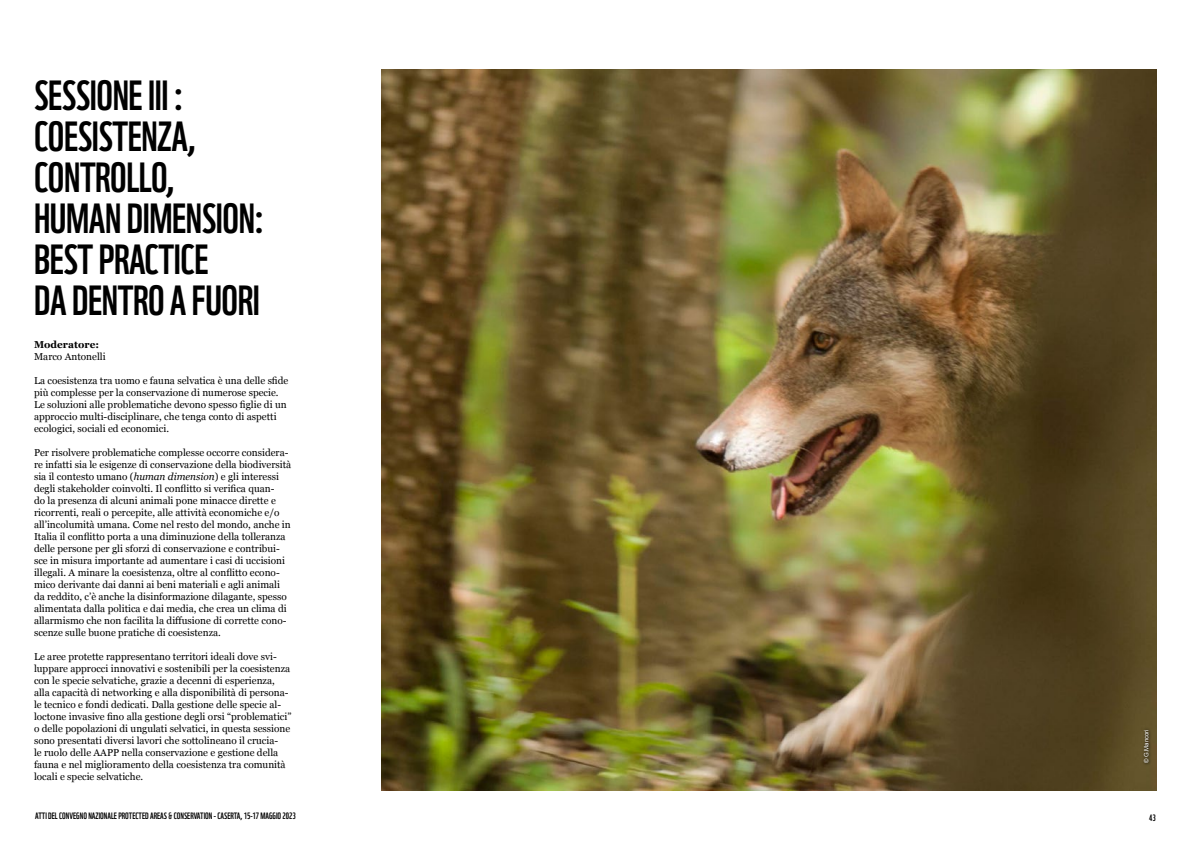
<style>
.page{position:relative;width:1191px;height:842px;background:#fff}
.page>*{position:absolute;margin:0;border:0;box-sizing:border-box;transform-origin:0 0}
.t1{font:41px/41px "WWF";letter-spacing:-.01em;color:#000}
.t2{font:10px/12px "Georgia";color:#000}
.t3{font:700 10px "Georgia";color:#000}
.t4{font:9px "WWF";color:#000}
.t5{font:6px "Arial";color:#fff}
.s1{font-style:italic}
</style>
<div class="page">
<img style="left:382px;top:69px;width:775px;height:722px">
<svg style="left:1141px;top:727px;width:11px;height:39px"></svg>
<h1 class="t1" style="left:34px;top:70px;width:232px">SESSIONE III :<br>COESISTENZA,<br>CONTROLLO,<br>HUMAN DIMENSION:<br>BEST PRACTICE<br>DA DENTRO A FUORI</h1>
<p class="t3" style="left:34px;top:337px;width:67px">Moderatore:</p>
<p class="t2" style="left:34px;top:350px;width:73px">Marco Antonelli</p>
<p class="t2" style="left:34px;top:374px;width:256px">La coesistenza tra uomo e fauna selvatica è una delle sfide più complesse per la conservazione di numerose specie.<br>Le soluzioni alle problematiche devono spesso figlie di un approccio multi-disciplinare, che tenga conto di aspetti ecologici, sociali ed economici.</p>
<p class="t2" style="left:34px;top:446px;width:259px">Per risolvere problematiche complesse occorre considera&shy;re infatti sia le esigenze di conservazione della biodiversità sia il contesto umano (<span class="s1">human dimension</span>) e gli interessi degli stakeholder coinvolti. Il conflitto si verifica quan-<br>do la presenza di alcuni animali pone minacce dirette e ricorrenti, reali o percepite, alle attività economiche e/o all’incolumità umana. Come nel resto del mondo, anche in Italia il conflitto porta a una diminuzione della tolleranza delle persone per gli sforzi di conservazione e contribui&shy;sce in misura importante ad aumentare i casi di uccisioni illegali. A minare la coesistenza, oltre al conflitto econo&shy;mico derivante dai danni ai beni materiali e agli animali da reddito, c’è anche la disinformazione dilagante, spesso alimentata dalla politica e dai media, che crea un clima di allarmismo che non facilita la diffusione di corrette cono&shy;scenze sulle buone pratiche di coesistenza.</p>
<p class="t2" style="left:34px;top:650px;width:259px">Le aree protette rappresentano territori ideali dove svi&shy;luppare approcci innovativi e sostenibili per la coesistenza con le specie selvatiche, grazie a decenni di esperienza, alla capacità di networking e alla disponibilità di persona&shy;le tecnico e fondi dedicati. Dalla gestione delle specie al&shy;loctone invasive fino alla gestione degli orsi “problematici” o delle popolazioni di ungulati selvatici, in questa sessione sono presentati diversi lavori che sottolineano il crucia-<br>le ruolo delle AAPP nella conservazione e gestione della fauna e nel miglioramento della coesistenza tra comunità locali e specie selvatiche.</p>
<p class="t5" style="left:1142px;top:763px;width:35px;rotate:-90deg">© G.Mancori</p>
<p class="t4" style="left:35px;top:809px;width:262px">ATTI DEL CONVEGNO NAZIONALE PROTECTED AREAS &amp; CONSERVATION - CASERTA, 15-17 MAGGIO 2023</p>
<p class="t4" style="left:1149px;top:810px;width:8px">43</p>
</div>
